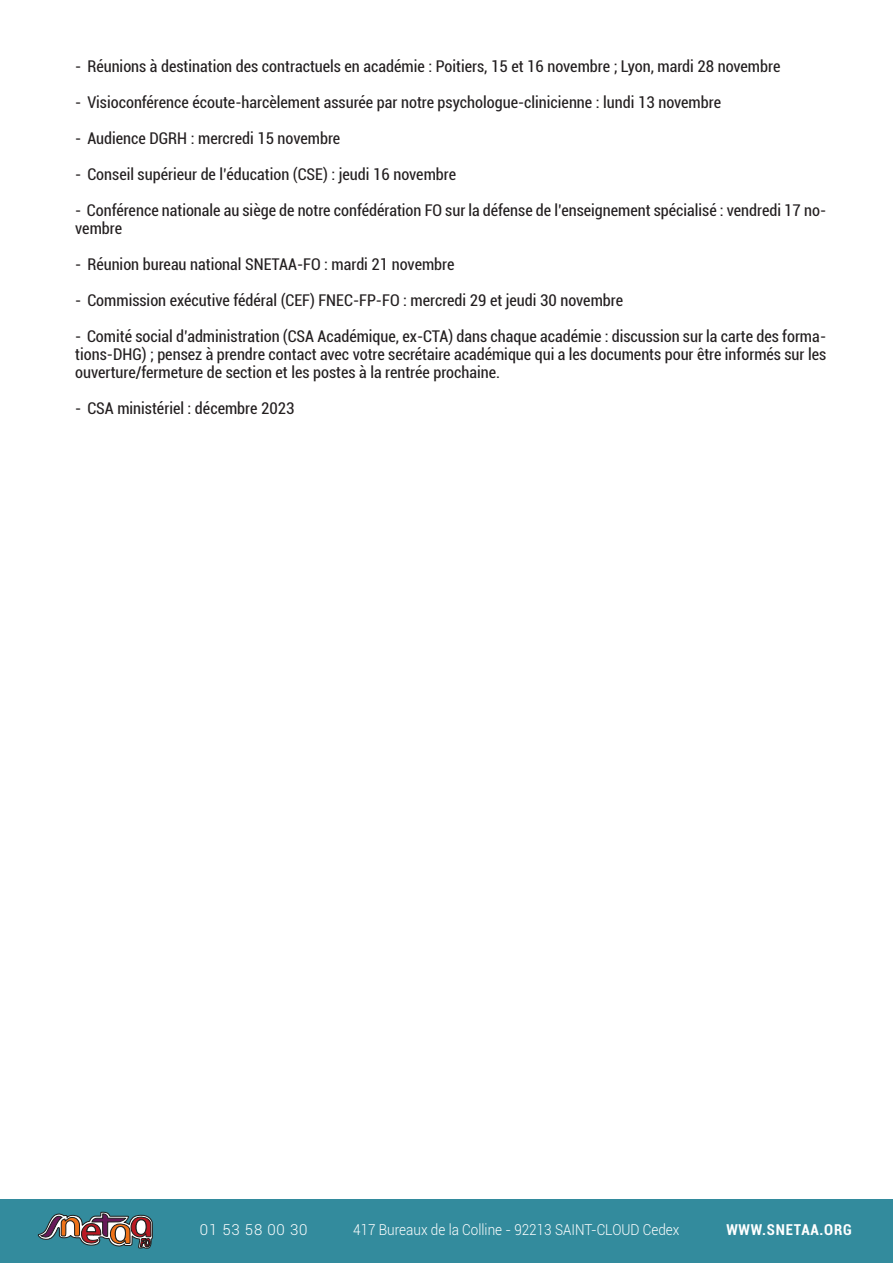
<style>
.page{position:relative;width:893px;height:1263px;background:#fff}
.page>*{position:absolute;margin:0;border:0;box-sizing:border-box;transform-origin:0 0}
.t1{font:condensed 16.2px/18px "Roboto";color:#231f20}
.t2{font:300 15px "Roboto";color:#fff;scale:.9 1}
.t3{font:700 condensed 15px "Roboto";letter-spacing:.05em;color:#fff}
.t4{font:300 15px "Roboto";color:#fff}
</style>
<div class="page">
<div style="left:0;top:1199px;width:893px;height:64px;background:#338b9d"></div>
<svg style="left:38px;top:1211px;width:114px;height:38px"></svg>
<p class="t1" style="left:75px;top:57px;width:707px">- Réunions à destination des contractuels en académie : Poitiers, 15 et 16 novembre ; Lyon, mardi 28 novembre</p>
<p class="t1" style="left:75px;top:93px;width:647px">- Visioconférence écoute-harcèlement assurée par notre psychologue-clinicienne : lundi 13 novembre</p>
<p class="t1" style="left:75px;top:129px;width:267px">- Audience DGRH : mercredi 15 novembre</p>
<p class="t1" style="left:75px;top:165px;width:382px">- Conseil supérieur de l’éducation (CSE) : jeudi 16 novembre</p>
<p class="t1" style="left:75px;top:201px;width:752px">- Conférence nationale au siège de notre confédération FO sur la défense de l’enseignement spécialisé : vendredi 17 no&shy;vembre</p>
<p class="t1" style="left:75px;top:255px;width:381px">- Réunion bureau national SNETAA-FO : mardi 21 novembre</p>
<p class="t1" style="left:75px;top:291px;width:549px">- Commission exécutive fédéral (CEF) FNEC-FP-FO : mercredi 29 et jeudi 30 novembre</p>
<p class="t1" style="left:75px;top:327px;width:752px;text-align:justify">- Comité social d’administration (CSA Académique, ex-CTA) dans chaque académie : discussion sur la carte des forma&shy;tions-DHG) ; pensez à prendre contact avec votre secrétaire académique qui a les documents pour être informés sur les ouverture/fermeture de section et les postes à la rentrée prochaine.</p>
<p class="t1" style="left:75px;top:399px;width:221px">- CSA ministériel : décembre 2023</p>
<p class="t4" style="left:200px;top:1219px;width:109px">01 53 58 00 30</p>
<p class="t2" style="left:353px;top:1219px;width:364px">417 Bureaux de la Colline - 92213 SAINT-CLOUD Cedex</p>
<p class="t3" style="left:726px;top:1219px;width:127px">WWW.SNETAA.ORG</p>
</div>
